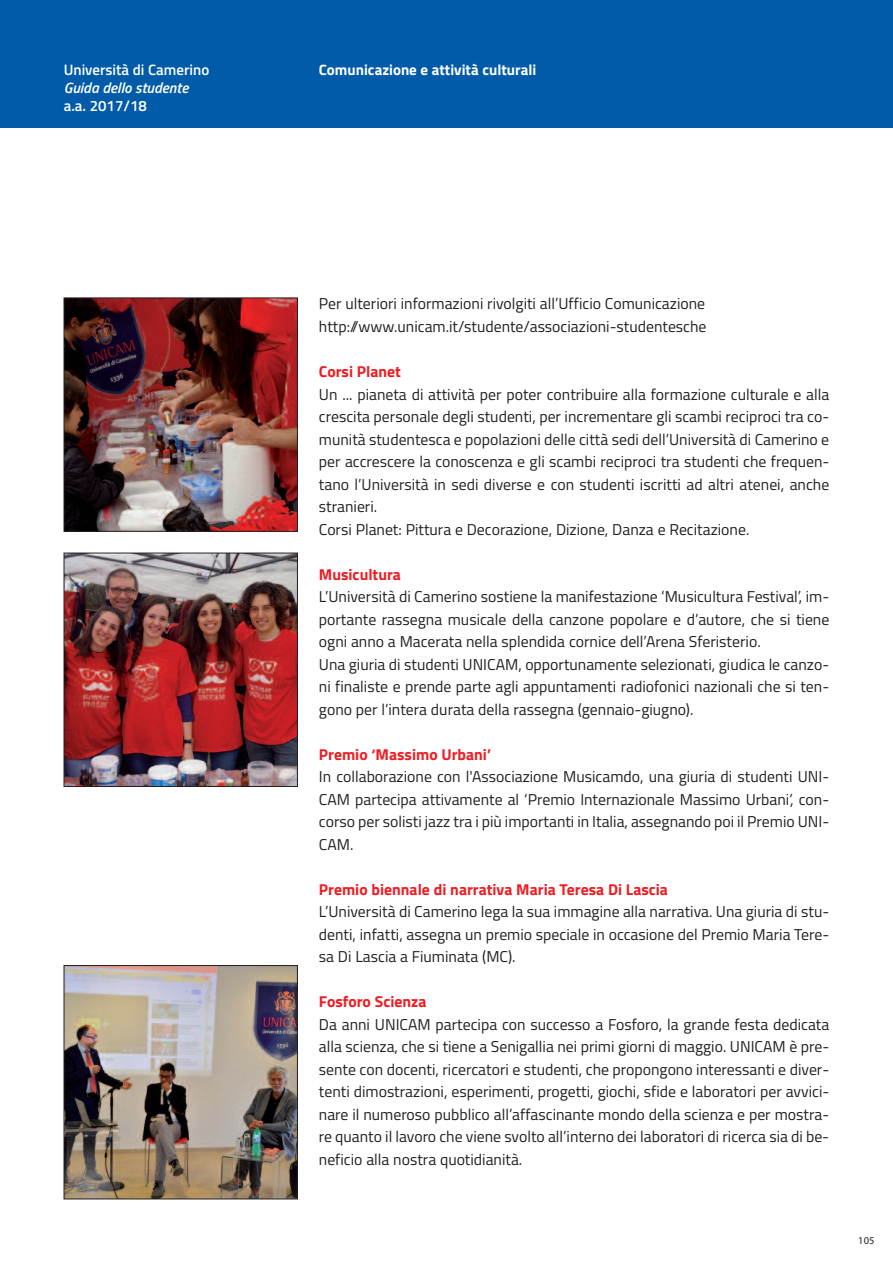
<style>
.page{position:relative;width:893px;height:1263px;background:#fff}
.page>*{position:absolute;margin:0;border:0;box-sizing:border-box;transform-origin:0 0}
.t1{font:15.75px/22.5px "Titillium";color:#231f20}
.t2{font:700 15.75px "Titillium";color:#ee1d23}
.t3{font:600 15px "Titillium";color:#fff}
.t4{font:700 15px "Titillium";color:#fff}
.t5{font:italic 600 15px "Titillium";color:#fff}
.t6{font:10.5px "Myriad";color:#231f20}
</style>
<div class="page">
<div style="left:0;top:0;width:893px;height:128px;background:#015ba9"></div>
<img style="left:66px;top:300px;width:230px;height:229px">
<div style="left:64px;top:298px;width:234px;height:233px;border:1px solid #231f20"></div>
<img style="left:66px;top:555px;width:230px;height:230px">
<div style="left:64px;top:553px;width:234px;height:234px;border:1px solid #231f20"></div>
<img style="left:66px;top:967px;width:230px;height:230px">
<div style="left:64px;top:965px;width:234px;height:234px;border:1px solid #231f20"></div>
<p class="t3" style="left:64px;top:64px;width:147px">Università di Camerino</p>
<p class="t5" style="left:64px;top:82px;width:126px">Guida dello studente</p>
<p class="t3" style="left:64px;top:100px;width:85px">a.a. 2017/18</p>
<p class="t4" style="left:319px;top:65px;width:219px">Comunicazione e attività culturali</p>
<p class="t1" style="left:319px;top:294px;width:389px">Per ulteriori informazioni rivolgiti all’Ufficio Comunicazione http://www.unicam.it/studente/associazioni-studentesche</p>
<p class="t2" style="left:319px;top:366px;width:84px">Corsi Planet</p>
<p class="t1" style="left:319px;top:384px;width:512px">Un ... pianeta di attività per poter contribuire alla formazione culturale e alla crescita personale degli studenti, per incrementare gli scambi reciproci tra co&shy;munità studentesca e popolazioni delle città sedi dell’Università di Camerino e per accrescere la conoscenza e gli scambi reciproci tra studenti che frequen&shy;tano l’Università in sedi diverse e con studenti iscritti ad altri atenei, anche stranieri.<br>Corsi Planet: Pittura e Decorazione, Dizione, Danza e Recitazione.</p>
<p class="t2" style="left:319px;top:568px;width:84px">Musicultura</p>
<p class="t1" style="left:319px;top:587px;width:512px">L’Università di Camerino sostiene la manifestazione ‘Musicultura Festival’, im&shy;portante rassegna musicale della canzone popolare e d’autore, che si tiene ogni anno a Macerata nella splendida cornice dell’Arena Sferisterio.<br>Una giuria di studenti UNICAM, opportunamente selezionati, giudica le canzo&shy;ni finaliste e prende parte agli appuntamenti radiofonici nazionali che si ten&shy;gono per l’intera durata della rassegna (gennaio-giugno).</p>
<p class="t2" style="left:319px;top:749px;width:174px">Premio ‘Massimo Urbani’</p>
<p class="t1" style="left:319px;top:767px;width:512px;text-align:justify">In collaborazione con l'Associazione Musicamdo, una giuria di studenti UNI-CAM partecipa attivamente al ‘Premio Internazionale Massimo Urbani’, con&shy;corso per solisti jazz tra i più importanti in Italia, assegnando poi il Premio UNI-CAM.</p>
<p class="t2" style="left:319px;top:884px;width:351px">Premio biennale di narrativa Maria Teresa Di Lascia</p>
<p class="t1" style="left:319px;top:902px;width:512px;text-align:justify">L’Università di Camerino lega la sua immagine alla narrativa. Una giuria di stu&shy;denti, infatti, assegna un premio speciale in occasione del Premio Maria Tere&shy;sa Di Lascia a Fiuminata (MC).</p>
<p class="t2" style="left:319px;top:996px;width:109px">Fosforo Scienza</p>
<p class="t1" style="left:319px;top:1014px;width:512px;text-align:justify">Da anni UNICAM partecipa con successo a Fosforo, la grande festa dedicata alla scienza, che si tiene a Senigallia nei primi giorni di maggio. UNICAM è pre&shy;sente con docenti, ricercatori e studenti, che propongono interessanti e diver&shy;tenti dimostrazioni, esperimenti, progetti, giochi, sfide e laboratori per avvici&shy;nare il numeroso pubblico all’affascinante mondo della scienza e per mostra&shy;re quanto il lavoro che viene svolto all’interno dei laboratori di ricerca sia di be&shy;neficio alla nostra quotidianità.</p>
<p class="t6" style="left:858px;top:1237px;width:18px">105</p>
</div>
